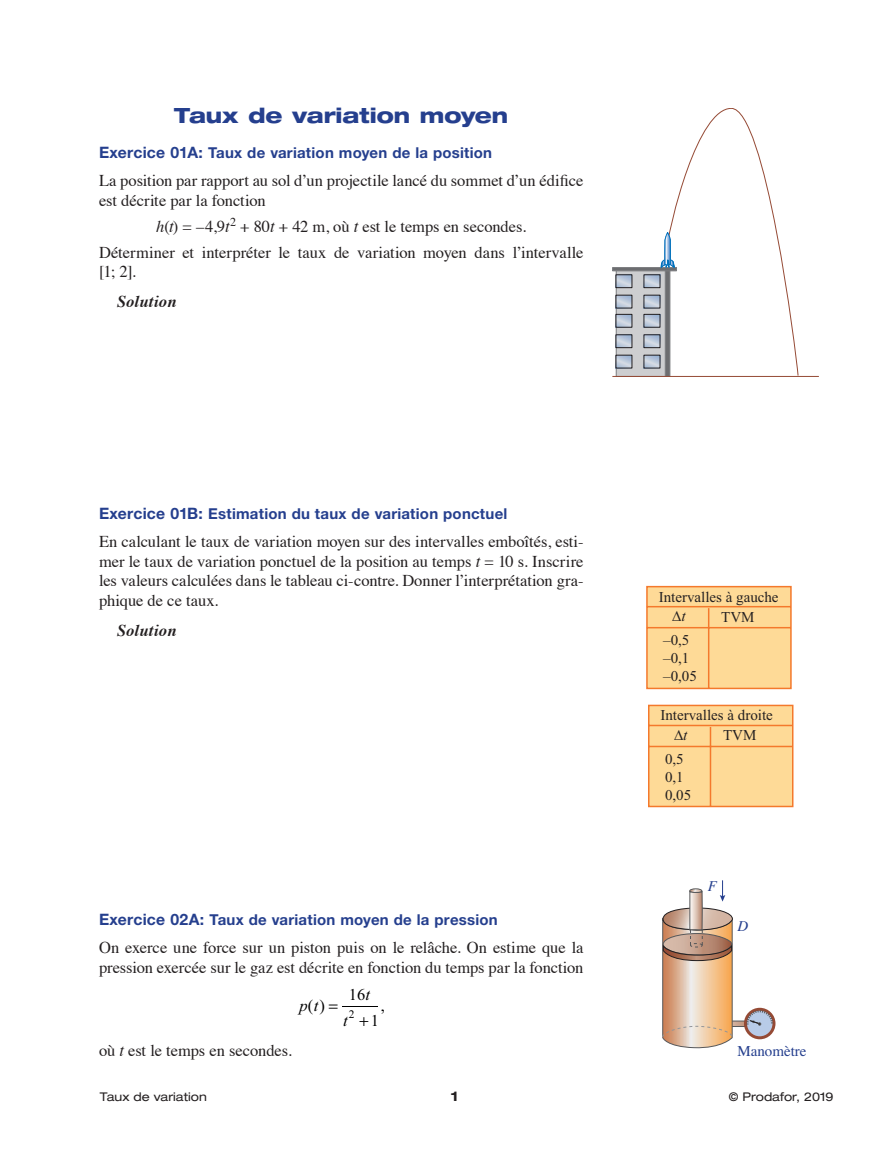
<style>
.page{position:relative;width:891px;height:1161px;background:#fff}
.page>*{position:absolute;margin:0;border:0;box-sizing:border-box;transform-origin:0 0}
._01_01_Titre_1{font:800 expanded 21px "Helvetica Neue LT Std";letter-spacing:-.005em;color:#253f8e}
._04_02-Texte_Normal{font:16.5px/19.8px "Times";letter-spacing:-.005em;color:#231f20}
._06_03_SOLUTION_Titr{font:italic 700 16.5px "Times";letter-spacing:.01em;color:#231f20}
.t1{font:16.5px "Times New Roman";color:#000}
.t2{font:italic 16.5px "Times New Roman";color:#000}
._01_04_Titre_4{font:700 15px "Helvetica Neue LT Std";letter-spacing:.015em;color:#253f8e}
.t3{font:15px/18px "Times New Roman";color:#231f20}
.t4{font:15px "Times";color:#253f8e}
.t5{font:italic 15px "Times";color:#253f8e}
.t6{font:700 expanded 13.5px "Helvetica Neue LT Std";color:#231f20}
.t7{font:expanded 12px "Helvetica Neue LT Std";color:#231f20}
.t8{font:11.55px "Times New Roman";color:#000}
.s1{font-size:15.75px}
.s2{font-style:italic}
</style>
<div class="page">
<hr style="left:342px;top:1006px;width:36px;height:1px;background:#000">
<svg style="left:733px;top:1023px;width:10px;height:2px"></svg>
<div style="left:695px;top:1021px;width:50px;height:6px;border:1px solid #57585a"></div>
<svg style="left:662px;top:880px;width:71px;height:169px"></svg>
<svg style="left:745px;top:1009px;width:29px;height:29px"></svg>
<div style="left:744px;top:1008px;width:32px;height:31px;border:3px solid #954a35;border-radius:50%"></div>
<svg style="left:746px;top:1009px;width:28px;height:17px"></svg>
<svg style="left:616px;top:271px;width:28px;height:105px;fill:#cdced0"></svg>
<svg style="left:618px;top:277px;width:12px;height:9px"></svg>
<div style="left:616px;top:275px;width:16px;height:13px;border:1px solid #231f20"></div>
<svg style="left:618px;top:297px;width:12px;height:9px"></svg>
<svg style="left:618px;top:316px;width:12px;height:9px"></svg>
<div style="left:616px;top:314px;width:16px;height:13px;border:1px solid #231f20"></div>
<svg style="left:618px;top:337px;width:12px;height:9px"></svg>
<div style="left:616px;top:335px;width:16px;height:13px;border:1px solid #231f20"></div>
<svg style="left:618px;top:357px;width:12px;height:9px"></svg>
<svg style="left:612px;top:267px;width:32px;height:4px"></svg>
<svg style="left:644px;top:108px;width:155px;height:268px"></svg>
<hr style="left:612px;top:376px;width:207px;height:1px;background:#954a35">
<svg style="left:646px;top:586px;width:146px;height:103px"></svg>
<svg style="left:648px;top:705px;width:146px;height:102px"></svg>
<p class="_01_01_Titre_1" style="left:174px;top:102px;width:336px">Taux de variation moyen</p>
<p class="_01_04_Titre_4" style="left:99px;top:144px;width:395px"><span class="s1">Exercice 01A:</span> Taux de variation moyen de la position</p>
<p class="_04_02-Texte_Normal" style="left:99px;top:169px;width:486px">La position par rapport au sol d’un projectile lancé du sommet d’un édifice est décrite par la fonction</p>
<p class="_04_02-Texte_Normal" style="left:156px;top:215px;width:371px"><span class="s2">h</span>(<span class="s2">t</span>) = –4,9<span class="s2">t</span><sup>2</sup> + 80<span class="s2">t</span> + 42 m, où <span class="s2">t</span> est le temps en secondes.</p>
<p class="_04_02-Texte_Normal" style="left:99px;top:241px;width:486px">Déterminer et interpréter le taux de variation moyen dans l’intervalle [1; 2].</p>
<p class="_06_03_SOLUTION_Titr" style="left:117px;top:286px;width:61px">Solution</p>
<p class="_01_04_Titre_4" style="left:99px;top:504px;width:410px"><span class="s1">Exercice 01B:</span> Estimation du taux de variation ponctuel</p>
<p class="_04_02-Texte_Normal" style="left:99px;top:530px;width:486px;text-align:justify">En calculant le taux de variation moyen sur des intervalles emboîtés, esti&shy;mer le taux de variation ponctuel de la position au temps <span class="s2">t</span> = 10 s. Inscrire les valeurs calculées dans le tableau ci-contre. Donner l’interprétation gra&shy;phique de ce taux.</p>
<p class="_06_03_SOLUTION_Titr" style="left:117px;top:615px;width:61px">Solution</p>
<p class="_01_04_Titre_4" style="left:99px;top:910px;width:400px"><span class="s1">Exercice 02A:</span> Taux de variation moyen de la pression</p>
<p class="_04_02-Texte_Normal" style="left:99px;top:936px;width:486px">On exerce une force sur un piston puis on le relâche. On estime que la pression exercée sur le gaz est décrite en fonction du temps par la fonction</p>
<p class="t2" style="left:299px;top:994px;width:20px">p t</p>
<p class="t1" style="left:349px;top:983px;width:23px">16<span class="s2">t</span></p>
<p class="t1" style="left:308px;top:994px;width:19px">( )</p>
<p class="t1" style="left:381px;top:994px;width:6px">,</p>
<p class="t8" style="left:349px;top:1007px;width:7px">2</p>
<p class="t1" style="left:371px;top:1009px;width:10px">1</p>
<p class="t2" style="left:343px;top:1009px;width:6px">t</p>
<p class="_04_02-Texte_Normal" style="left:99px;top:1039px;width:194px">où <span class="s2">t</span> est le temps en secondes.</p>
<p class="t3" style="left:672px;top:587px;width:108px;line-height:19.5px;text-indent:-14px">Intervalles à gauche ∆<span class="s2">t</span></p>
<p class="t3" style="left:721px;top:607px;width:35px">TVM</p>
<p class="t3" style="left:663px;top:631px;width:35px">–0,5 –0,1 –0,05</p>
<p class="t3" style="left:674px;top:705px;width:100px;line-height:19.5px;text-indent:-14px">Intervalles à droite ∆<span class="s2">t</span></p>
<p class="t3" style="left:723px;top:726px;width:35px">TVM</p>
<p class="t3" style="left:665px;top:750px;width:28px">0,5<br>0,1<br>0,05</p>
<p class="t5" style="left:708px;top:873px;width:11px">F</p>
<p class="t5" style="left:738px;top:913px;width:12px">D</p>
<p class="t4" style="left:737px;top:1037px;width:71px">Manomètre</p>
<p class="t7" style="left:100px;top:1089px;width:108px">Taux de variation</p>
<p class="t6" style="left:451px;top:1088px;width:9px">1</p>
<p class="t7" style="left:729px;top:1089px;width:106px">© Prodafor, 2019</p>
</div>
